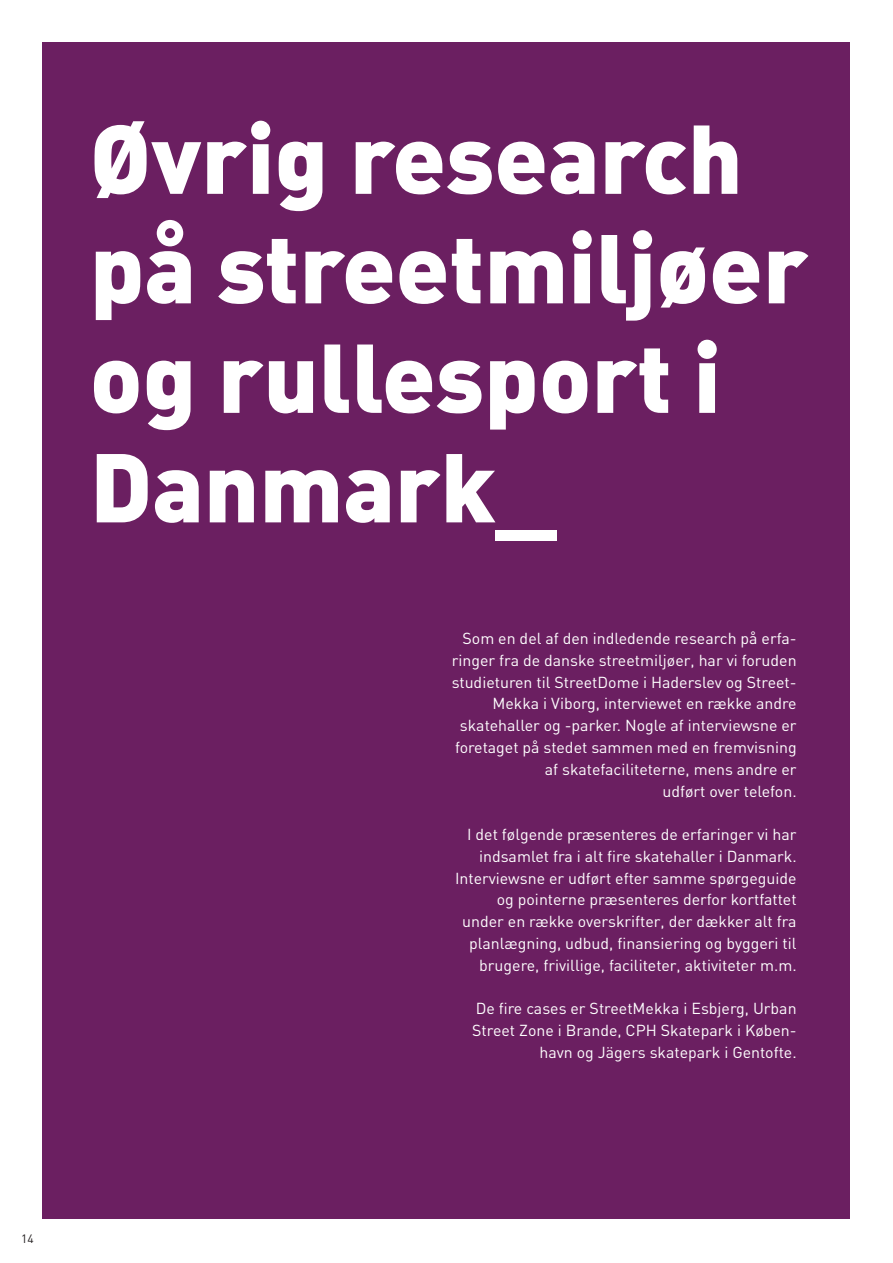
<style>
.page{position:relative;width:893px;height:1263px;background:#fff}
.page>*{position:absolute;margin:0;border:0;box-sizing:border-box;transform-origin:0 0}
.t1{font:96px/109.5px "DIN Black Alternate";color:#fff}
.Brødtekst{font:15.75px/21.8px "DIN";color:#fff;text-align:right}
.t2{font:12px "DIN";color:#231f20}
</style>
<div class="page">
<div style="left:43px;top:43px;width:807px;height:1176px;background:#6b1f61"></div>
<p class="t1" style="left:90px;top:102px;width:720px">Øvrig research på streetmiljøer og rullesport i<br>Danmark_</p>
<p class="Brødtekst" style="left:452px;top:627px;width:346px">Som en del af den indledende research på erfa&shy;ringer fra de danske streetmiljøer, har vi foruden studieturen til StreetDome i Haderslev og Street-Mekka i Viborg, interviewet en række andre skatehaller og -parker. Nogle af interviewsne er foretaget på stedet sammen med en fremvisning af skatefaciliteterne, mens andre er</p>
<p class="Brødtekst" style="left:662px;top:779px;width:136px">udført over telefon.</p>
<p class="Brødtekst" style="left:455px;top:823px;width:343px">I det følgende præsenteres de erfaringer vi har indsamlet fra i alt fire skatehaller i Danmark.<br>Interviewsne er udført efter samme spørgeguide og pointerne præsenteres derfor kortfattet under en række overskrifter, der dækker alt fra planlægning, udbud, finansiering og byggeri til brugere, frivillige, faciliteter, aktiviteter m.m.</p>
<p class="Brødtekst" style="left:472px;top:997px;width:326px">De fire cases er StreetMekka i Esbjerg, Urban<br>Street Zone i Brande, CPH Skatepark i Køben&shy;havn og Jägers skatepark i Gentofte.</p>
<p class="t2" style="left:21px;top:1231px;width:14px">14</p>
</div>
